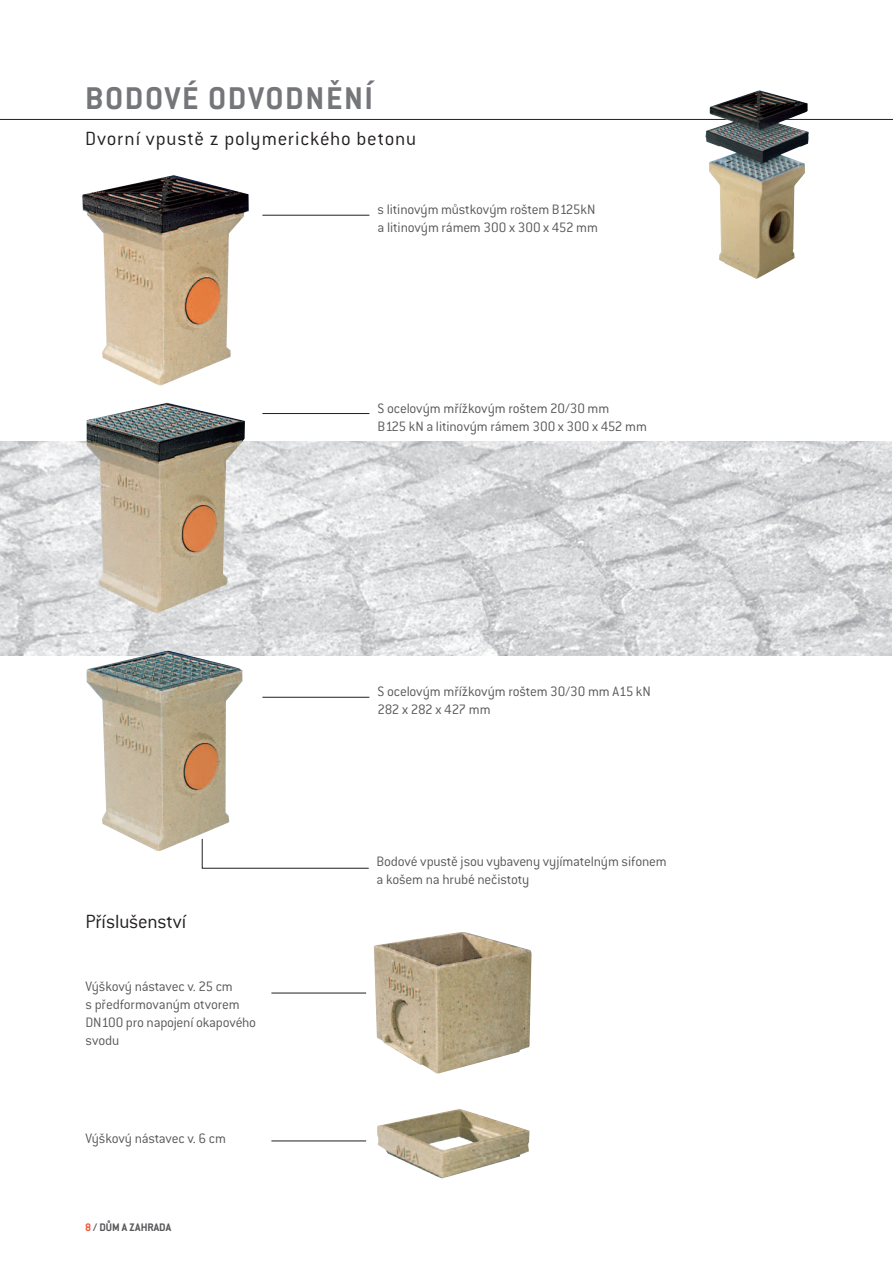
<style>
.page{position:relative;width:893px;height:1263px;background:#fff}
.page>*{position:absolute;margin:0;border:0;box-sizing:border-box;transform-origin:0 0}
.t1{font:700 34.5px "Conduit ITC Pro";letter-spacing:.05em;color:#757679}
.t2{font:300 21px "Conduit ITC Pro";letter-spacing:.035em;color:#231f20}
.t3{font:300 21px "Conduit ITC Pro";letter-spacing:-.01em;color:#231f20}
.t4{font:300 15px/18px "Conduit ITC Pro";letter-spacing:-.01em;color:#57585a}
.t5{font:700 12px "Conduit ITC Pro";color:#57585a}
.s1{color:#f0593e}
</style>
<div class="page">
<hr style="left:0;top:119px;width:893px;height:1px;background:#231f20">
<img style="left:0;top:441px;width:891px;height:214px">
<img style="left:87px;top:651px;width:155px;height:200px">
<img style="left:87px;top:403px;width:158px;height:210px">
<img style="left:82px;top:175px;width:167px;height:211px">
<img style="left:374px;top:932px;width:157px;height:141px">
<img style="left:377px;top:1109px;width:153px;height:69px">
<svg style="left:201px;top:838px;width:168px;height:31px"></svg>
<hr style="left:262px;top:215px;width:107px;height:1px;background:#231f20">
<hr style="left:262px;top:413px;width:107px;height:1px;background:#231f20">
<hr style="left:262px;top:697px;width:107px;height:1px;background:#231f20">
<hr style="left:271px;top:993px;width:95px;height:1px;background:#231f20">
<hr style="left:271px;top:1140px;width:95px;height:1px;background:#231f20">
<img style="left:705px;top:90px;width:104px;height:189px">
<h1 class="t1" style="left:85px;top:88px;width:290px">BODOVÉ ODVODNĚNÍ</h1>
<h2 class="t2" style="left:85px;top:132px;width:333px">Dvorní vpustě z polymerického betonu</h2>
<p class="t4" style="left:378px;top:202px;width:222px">s litinovým můstkovým roštem B125kN a litinovým rámem 300 x 300 x 452 mm</p>
<p class="t4" style="left:378px;top:401px;width:271px">S ocelovým mřížkovým roštem 20/30 mm<br>B125 kN a litinovým rámem 300 x 300 x 452 mm</p>
<p class="t4" style="left:378px;top:684px;width:275px">S ocelovým mřížkovým roštem 30/30 mm A15 kN<br>282 x 282 x 427 mm</p>
<h2 class="t3" style="left:86px;top:915px;width:102px">Příslušenství</h2>
<p class="t4" style="left:86px;top:979px;width:172px">Výškový nástavec v. 25 cm<br>s předformovaným otvorem<br>DN100 pro napojení okapového svodu</p>
<p class="t4" style="left:86px;top:1131px;width:142px">Výškový nástavec v. 6 cm</p>
<p class="t5" style="left:85px;top:1223px;width:88px"><span class="s1">8</span> / DŮM A ZAHRADA</p>
<p class="t4" style="left:377px;top:854px;width:292px">Bodové vpustě jsou vybaveny vyjímatelným sifonem a košem na hrubé nečistoty</p>
</div>
